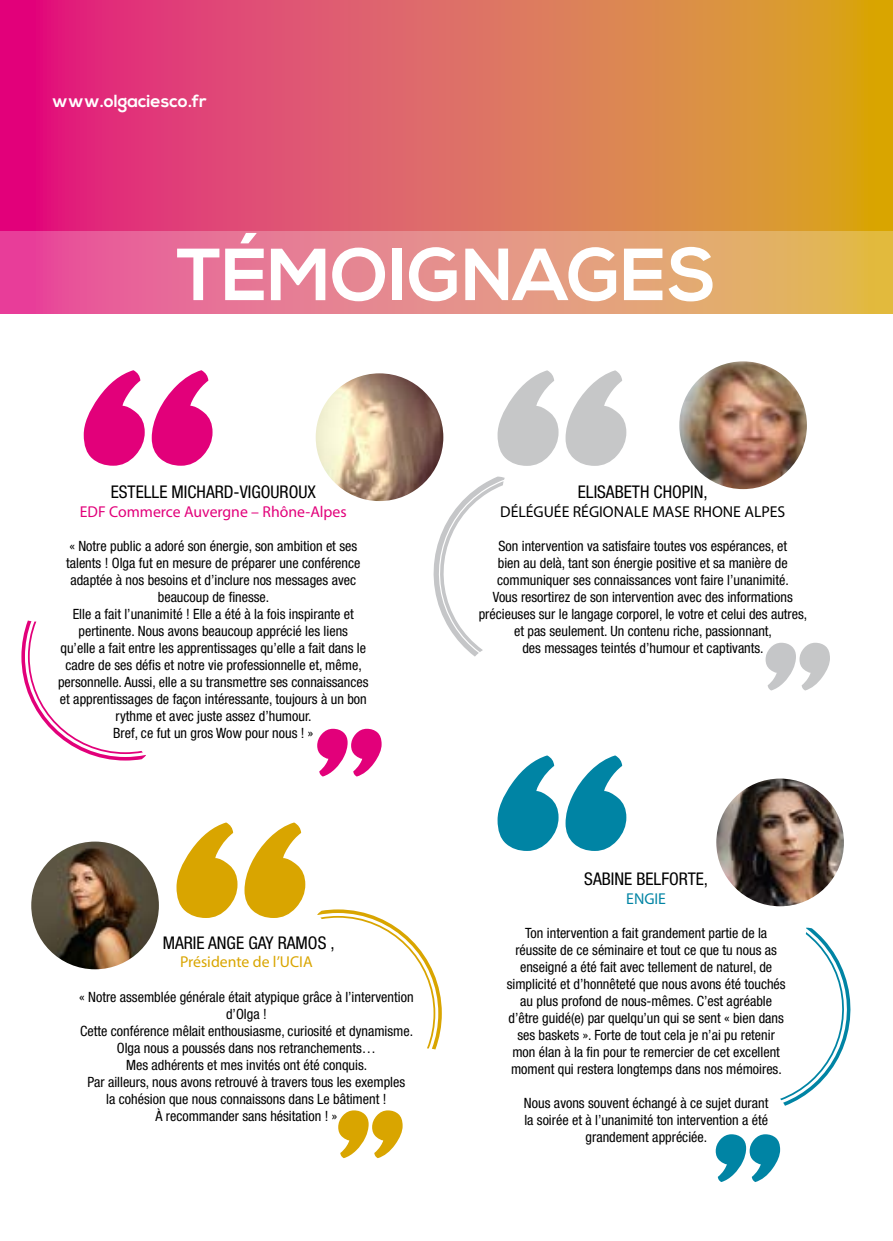
<style>
.page{position:relative;width:893px;height:1241px;background:#fff}
.page>*{position:absolute;margin:0;border:0;box-sizing:border-box;transform-origin:0 0}
.t1{font:700 73.5px "Nexa";color:#fff}
.t2{font:italic condensed 17.5px "Helvetica Neue 57";color:#000}
.t3{font:700 17.5px "Nexa";color:#fff}
.t4{font:15.75px "Myriad Pro";color:#000}
.t5{font:15.75px "Myriad Pro";color:#e2007a}
.t6{font:15.75px "Myriad Pro";color:#d9a500}
.t7{font:15.75px "Myriad Pro";color:#0084a4}
.t8{font:italic condensed 14.17px/17px "Helvetica Neue 57";color:#000;text-align:center}
</style>
<div class="page">
<svg style="left:0;top:0;width:892px;height:231px;background:#dd665c"></svg>
<hr style="left:892px;top:0;width:1px;height:1240px;background:#002949">
<svg style="left:0;top:231px;width:893px;height:83px;background:#e58a82"></svg>
<img style="left:30px;top:839px;width:130px;height:131px;border-radius:65px">
<div style="left:28px;top:838px;width:134px;height:134px;border:3px solid #fff;border-radius:50%"></div>
<img style="left:715px;top:776px;width:130px;height:131px;border-radius:65px">
<div style="left:713px;top:775px;width:134px;height:134px;border:3px solid #fff;border-radius:50%"></div>
<img style="left:678px;top:360px;width:130px;height:130px;border-radius:65px">
<div style="left:676px;top:358px;width:134px;height:134px;border:3px solid #fff;border-radius:50%"></div>
<svg style="left:152px;top:370px;width:61px;height:95px"></svg>
<svg style="left:84px;top:370px;width:61px;height:95px"></svg>
<svg style="left:317px;top:728px;width:65px;height:48px"></svg>
<svg style="left:566px;top:755px;width:60px;height:95px"></svg>
<svg style="left:498px;top:755px;width:61px;height:95px"></svg>
<svg style="left:566px;top:370px;width:60px;height:96px"></svg>
<svg style="left:498px;top:370px;width:61px;height:96px"></svg>
<svg style="left:244px;top:822px;width:61px;height:95px"></svg>
<svg style="left:176px;top:822px;width:61px;height:95px"></svg>
<svg style="left:716px;top:1134px;width:64px;height:47px"></svg>
<svg style="left:766px;top:642px;width:64px;height:48px"></svg>
<svg style="left:338px;top:1110px;width:65px;height:47px"></svg>
<img style="left:314px;top:372px;width:131px;height:130px;border-radius:65px">
<div style="left:313px;top:370px;width:133px;height:134px;border:3px solid #fff;border-radius:50%"></div>
<svg style="left:21px;top:620px;width:125px;height:140px"></svg>
<svg style="left:317px;top:909px;width:125px;height:140px"></svg>
<svg style="left:417px;top:475px;width:88px;height:182px"></svg>
<svg style="left:780px;top:927px;width:71px;height:178px"></svg>
<p class="t3" style="left:52px;top:91px;width:156px">www.olgaciesco.fr</p>
<h1 class="t1" style="left:176px;top:232px;width:541px">TÉMOIGNAGES</h1>
<p class="t2" style="left:111px;top:481px;width:207px">ESTELLE MICHARD-VIGOUROUX</p>
<p class="t5" style="left:80px;top:501px;width:268px">EDF Commerce Auvergne – Rhône-Alpes</p>
<p class="t8" style="left:58px;top:537px;width:312px">« Notre public a adoré son énergie, son ambition et ses talents ! Olga fut en mesure de préparer une conférence adaptée à nos besoins et d’inclure nos messages avec beaucoup de finesse.<br>Elle a fait l’unanimité ! Elle a été à la fois inspirante et pertinente. Nous avons beaucoup apprécié les liens<br>qu’elle a fait entre les apprentissages qu’elle a fait dans le cadre de ses défis et notre vie professionnelle et, même, personnelle. Aussi, elle a su transmettre ses connaissances et apprentissages de façon intéressante, toujours à un bon rythme et avec juste assez d’humour.<br>Bref, ce fut un gros Wow pour nous ! »</p>
<p class="t2" style="left:163px;top:932px;width:174px">MARIE ANGE GAY RAMOS ,</p>
<p class="t6" style="left:180px;top:952px;width:134px">Présidente de l’UCIA</p>
<p class="t8" style="left:79px;top:987px;width:336px">« Notre assemblée générale était atypique grâce à l’intervention d’Olga !<br>Cette conférence mêlait enthousiasme, curiosité et dynamisme.<br>Olga nous a poussés dans nos retranchements…<br>Mes adhérents et mes invités ont été conquis.<br>Par ailleurs, nous avons retrouvé à travers tous les exemples<br>la cohésion que nous connaissons dans Le bâtiment !<br>À recommander sans hésitation ! »</p>
<p class="t2" style="left:578px;top:481px;width:131px">ELISABETH CHOPIN,</p>
<p class="t4" style="left:500px;top:501px;width:287px">DÉLÉGUÉE RÉGIONALE MASE RHONE ALPES</p>
<p class="t8" style="left:479px;top:537px;width:330px">Son intervention va satisfaire toutes vos espérances, et<br>bien au delà, tant son énergie positive et sa manière de communiquer ses connaissances vont faire l’unanimité.<br>Vous resortirez de son intervention avec des informations précieuses sur le langage corporel, le votre et celui des autres, et pas seulement. Un contenu riche, passionnant,<br>des messages teintés d’humour et captivants.</p>
<p class="t2" style="left:584px;top:868px;width:125px">SABINE BELFORTE,</p>
<p class="t7" style="left:626px;top:888px;width:41px">ENGIE</p>
<p class="t8" style="left:507px;top:923px;width:280px">Ton intervention a fait grandement partie de la réussite de ce séminaire et tout ce que tu nous as enseigné a été fait avec tellement de naturel, de simplicité et d’honnêteté que nous avons été touchés au plus profond de nous-mêmes. C’est agréable d’être guidé(e) par quelqu’un qui se sent « bien dans ses baskets ». Forte de tout cela je n’ai pu retenir mon élan à la fin pour te remercier de cet excellent moment qui restera longtemps dans nos mémoires.</p>
<p class="t8" style="left:524px;top:1094px;width:246px">Nous avons souvent échangé à ce sujet durant la soirée et à l’unanimité ton intervention a été grandement appréciée.</p>
</div>
